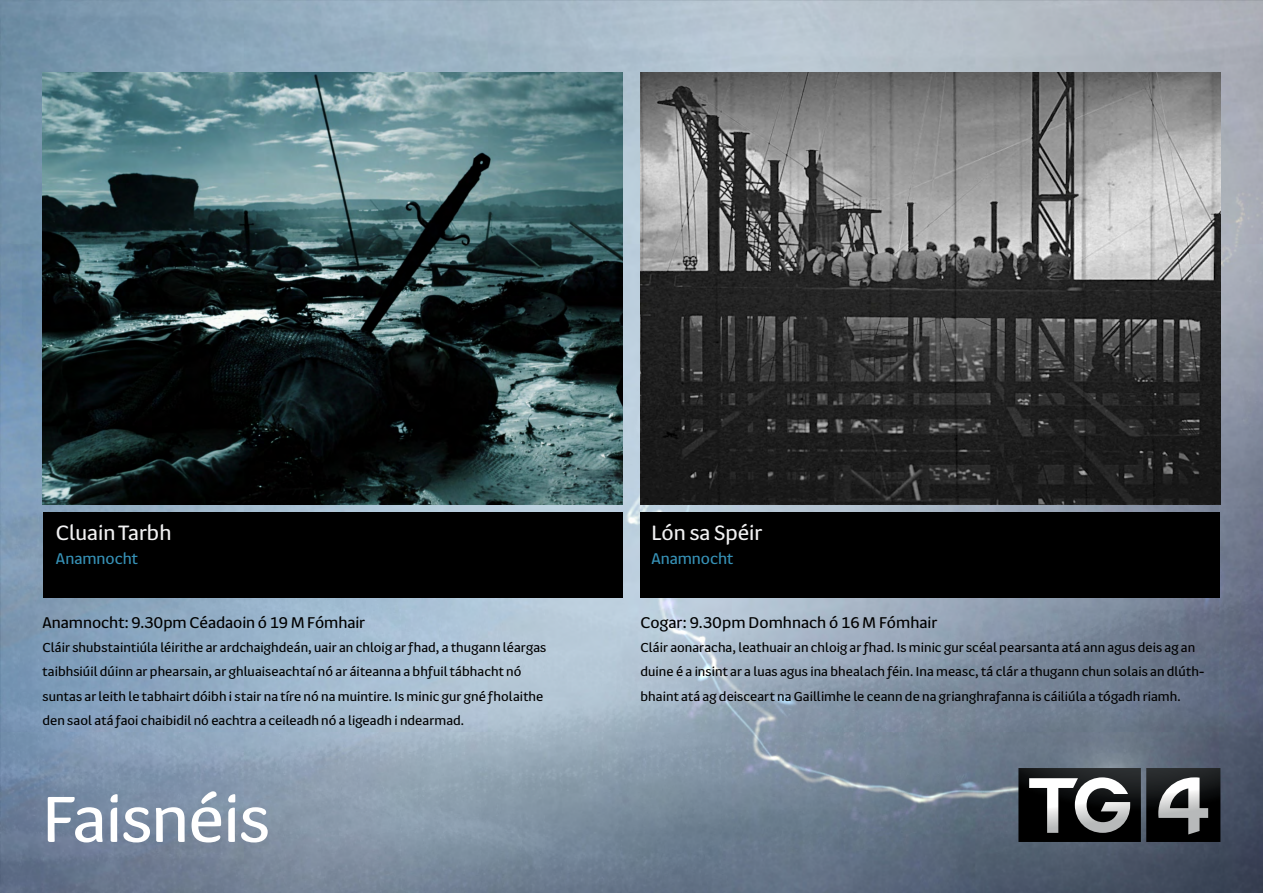
<style>
.page{position:relative;width:1263px;height:893px;background:#fff}
.page>*{position:absolute;margin:0;border:0;box-sizing:border-box;transform-origin:0 0}
.t1{font:75px "TG4";letter-spacing:-.005em;color:#fff}
.t2{font:24px "TG4";letter-spacing:.005em;color:#f1f1f2}
.t3{font:18px "TG4";color:#000}
.t4{font:18px "TG4";color:#3691b6}
.t5{font:15px/24px "TG4";letter-spacing:.01em;color:#000}
</style>
<div class="page">
<img style="left:0;top:0;width:1263px;height:893px">
<svg style="left:1018px;top:768px;width:202px;height:74px"></svg>
<img style="left:43px;top:72px;width:579px;height:433px">
<img style="left:640px;top:72px;width:580px;height:433px">
<div style="left:43px;top:512px;width:579px;height:85px;background:#000"></div>
<div style="left:640px;top:512px;width:580px;height:85px;background:#000"></div>
<h2 class="t2" style="left:56px;top:516px;width:117px">Cluain Tarbh</h2>
<p class="t4" style="left:56px;top:546px;width:83px">Anamnocht</p>
<p class="t3" style="left:43px;top:610px;width:324px">Anamnocht: 9.30pm Céadaoin ó 19 M Fómhair</p>
<p class="t5" style="left:43px;top:635px;width:505px">Cláir shubstaintiúla léirithe ar ardchaighdeán, uair an chloig ar fhad, a thugann léargas taibhsiúil dúinn ar phearsain, ar ghluaiseachtaí nó ar áiteanna a bhfuil tábhacht nó suntas ar leith le tabhairt dóibh i stair na tíre nó na muintire. Is minic gur gné fholaithe den saol atá faoi chaibidil nó eachtra a ceileadh nó a ligeadh i ndearmad.</p>
<h1 class="t1" style="left:43px;top:765px;width:228px">Faisnéis</h1>
<h2 class="t2" style="left:651px;top:516px;width:113px">Lón sa Spéir</h2>
<p class="t4" style="left:651px;top:546px;width:83px">Anamnocht</p>
<p class="t3" style="left:640px;top:610px;width:298px">Cogar: 9.30pm Domhnach ó 16 M Fómhair</p>
<p class="t5" style="left:640px;top:635px;width:565px">Cláir aonaracha, leathuair an chloig ar fhad. Is minic gur scéal pearsanta atá ann agus deis ag an duine é a insint ar a luas agus ina bhealach féin. Ina measc, tá clár a thugann chun solais an dlúth&shy;bhaint atá ag deisceart na Gaillimhe le ceann de na grianghrafanna is cáiliúla a tógadh riamh.</p>
</div>
